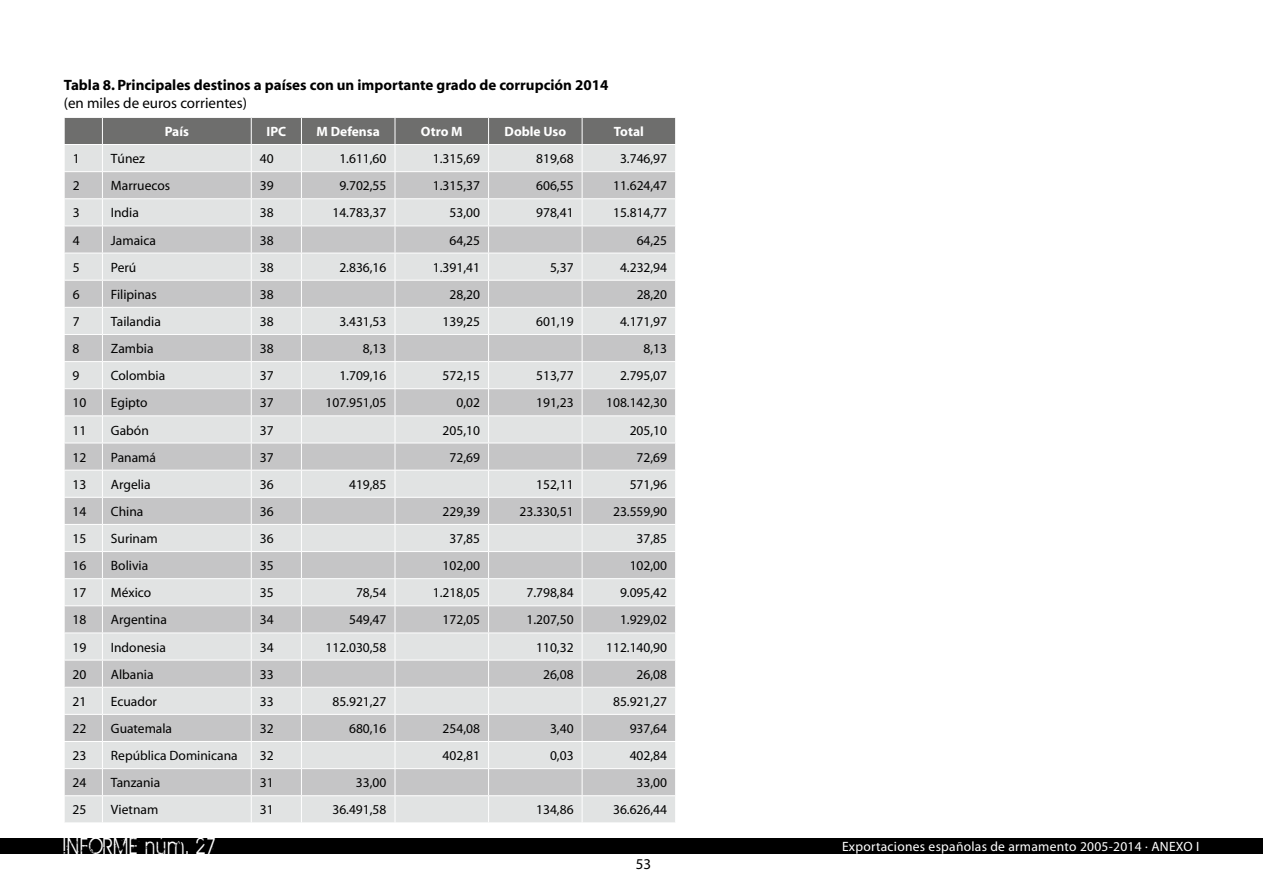
<style>
.page{position:relative;width:1263px;height:893px;background:#fff}
.page>*{position:absolute;margin:0;border:0;box-sizing:border-box;transform-origin:0 0}
.t1{font:25.2px "BIRTHOFAHERO";letter-spacing:.1em;color:#fff;scale:.83 1}
.t2{font:700 15px "Myriad";color:#000}
.t3{font:15px "Myriad";color:#000}
.t4{font:13.5px "Myriad";color:#000}
.t5{font:13.5px "Myriad";letter-spacing:.02em;color:#fff}
.t6{font:700 13.5px "Myriad";color:#fff}
</style>
<div class="page">
<div style="left:0;top:838px;width:1263px;height:16px;background:#000"></div>
<svg style="left:64px;top:117px;width:612px;height:705px;background:#d1d2d3"></svg>
<p class="t2" style="left:64px;top:77px;width:546px">Tabla 8. Principales destinos a países con un importante grado de corrupción 2014</p>
<p class="t3" style="left:64px;top:96px;width:185px">(en miles de euros corrientes)</p>
<p class="t6" style="left:165px;top:125px;width:26px">País</p>
<p class="t6" style="left:266px;top:125px;width:8px">IPC</p>
<p class="t6" style="left:317px;top:125px;width:65px">M Defensa</p>
<p class="t6" style="left:421px;top:125px;width:42px">Otro M</p>
<p class="t6" style="left:504px;top:125px;width:63px">Doble Uso</p>
<p class="t6" style="left:614px;top:125px;width:31px">Total</p>
<p class="t4" style="left:73px;top:152px;width:8px">1</p>
<p class="t4" style="left:111px;top:152px;width:36px">Túnez</p>
<p class="t4" style="left:260px;top:152px;width:15px">40</p>
<p class="t4" style="left:339px;top:152px;width:49px">1.611,60</p>
<p class="t4" style="left:433px;top:152px;width:49px">1.315,69</p>
<p class="t4" style="left:536px;top:152px;width:39px">819,68</p>
<p class="t4" style="left:620px;top:152px;width:49px">3.746,97</p>
<p class="t4" style="left:73px;top:179px;width:8px">2</p>
<p class="t4" style="left:111px;top:179px;width:61px">Marruecos</p>
<p class="t4" style="left:260px;top:179px;width:15px">39</p>
<p class="t4" style="left:339px;top:179px;width:49px">9.702,55</p>
<p class="t4" style="left:433px;top:179px;width:49px">1.315,37</p>
<p class="t4" style="left:536px;top:179px;width:39px">606,55</p>
<p class="t4" style="left:613px;top:179px;width:56px">11.624,47</p>
<p class="t4" style="left:73px;top:206px;width:8px">3</p>
<p class="t4" style="left:111px;top:206px;width:29px">India</p>
<p class="t4" style="left:260px;top:206px;width:15px">38</p>
<p class="t4" style="left:332px;top:206px;width:56px">14.783,37</p>
<p class="t4" style="left:450px;top:206px;width:32px">53,00</p>
<p class="t4" style="left:536px;top:206px;width:39px">978,41</p>
<p class="t4" style="left:613px;top:206px;width:56px">15.814,77</p>
<p class="t4" style="left:73px;top:233px;width:8px">4</p>
<p class="t4" style="left:111px;top:233px;width:46px">Jamaica</p>
<p class="t4" style="left:260px;top:233px;width:15px">38</p>
<p class="t4" style="left:450px;top:233px;width:32px">64,25</p>
<p class="t4" style="left:637px;top:233px;width:32px">64,25</p>
<p class="t4" style="left:73px;top:260px;width:8px">5</p>
<p class="t4" style="left:111px;top:260px;width:27px">Perú</p>
<p class="t4" style="left:260px;top:260px;width:15px">38</p>
<p class="t4" style="left:339px;top:260px;width:49px">2.836,16</p>
<p class="t4" style="left:433px;top:260px;width:49px">1.391,41</p>
<p class="t4" style="left:550px;top:260px;width:25px">5,37</p>
<p class="t4" style="left:620px;top:260px;width:49px">4.232,94</p>
<p class="t4" style="left:73px;top:288px;width:8px">6</p>
<p class="t4" style="left:111px;top:288px;width:47px">Filipinas</p>
<p class="t4" style="left:260px;top:288px;width:15px">38</p>
<p class="t4" style="left:450px;top:288px;width:32px">28,20</p>
<p class="t4" style="left:637px;top:288px;width:32px">28,20</p>
<p class="t4" style="left:73px;top:315px;width:8px">7</p>
<p class="t4" style="left:111px;top:315px;width:51px">Tailandia</p>
<p class="t4" style="left:260px;top:315px;width:15px">38</p>
<p class="t4" style="left:339px;top:315px;width:49px">3.431,53</p>
<p class="t4" style="left:443px;top:315px;width:39px">139,25</p>
<p class="t4" style="left:536px;top:315px;width:39px">601,19</p>
<p class="t4" style="left:620px;top:315px;width:49px">4.171,97</p>
<p class="t4" style="left:73px;top:342px;width:8px">8</p>
<p class="t4" style="left:111px;top:342px;width:44px">Zambia</p>
<p class="t4" style="left:260px;top:342px;width:15px">38</p>
<p class="t4" style="left:363px;top:342px;width:25px">8,13</p>
<p class="t4" style="left:644px;top:342px;width:25px">8,13</p>
<p class="t4" style="left:73px;top:369px;width:8px">9</p>
<p class="t4" style="left:111px;top:369px;width:56px">Colombia</p>
<p class="t4" style="left:260px;top:369px;width:15px">37</p>
<p class="t4" style="left:339px;top:369px;width:49px">1.709,16</p>
<p class="t4" style="left:443px;top:369px;width:39px">572,15</p>
<p class="t4" style="left:536px;top:369px;width:39px">513,77</p>
<p class="t4" style="left:620px;top:369px;width:49px">2.795,07</p>
<p class="t4" style="left:73px;top:396px;width:15px">10</p>
<p class="t4" style="left:111px;top:396px;width:38px">Egipto</p>
<p class="t4" style="left:260px;top:396px;width:15px">37</p>
<p class="t4" style="left:325px;top:396px;width:62px">107.951,05</p>
<p class="t4" style="left:456px;top:396px;width:25px">0,02</p>
<p class="t4" style="left:536px;top:396px;width:39px">191,23</p>
<p class="t4" style="left:606px;top:396px;width:62px">108.142,30</p>
<p class="t4" style="left:73px;top:423px;width:15px">11</p>
<p class="t4" style="left:111px;top:423px;width:39px">Gabón</p>
<p class="t4" style="left:260px;top:423px;width:15px">37</p>
<p class="t4" style="left:443px;top:423px;width:39px">205,10</p>
<p class="t4" style="left:630px;top:423px;width:39px">205,10</p>
<p class="t4" style="left:73px;top:450px;width:15px">12</p>
<p class="t4" style="left:111px;top:450px;width:47px">Panamá</p>
<p class="t4" style="left:260px;top:450px;width:15px">37</p>
<p class="t4" style="left:449px;top:450px;width:32px">72,69</p>
<p class="t4" style="left:637px;top:450px;width:32px">72,69</p>
<p class="t4" style="left:73px;top:478px;width:15px">13</p>
<p class="t4" style="left:111px;top:478px;width:41px">Argelia</p>
<p class="t4" style="left:260px;top:478px;width:15px">36</p>
<p class="t4" style="left:349px;top:478px;width:39px">419,85</p>
<p class="t4" style="left:536px;top:478px;width:39px">152,11</p>
<p class="t4" style="left:630px;top:478px;width:39px">571,96</p>
<p class="t4" style="left:73px;top:505px;width:15px">14</p>
<p class="t4" style="left:111px;top:505px;width:34px">China</p>
<p class="t4" style="left:260px;top:505px;width:15px">36</p>
<p class="t4" style="left:443px;top:505px;width:39px">229,39</p>
<p class="t4" style="left:519px;top:505px;width:56px">23.330,51</p>
<p class="t4" style="left:613px;top:505px;width:56px">23.559,90</p>
<p class="t4" style="left:73px;top:532px;width:15px">15</p>
<p class="t4" style="left:111px;top:532px;width:48px">Surinam</p>
<p class="t4" style="left:260px;top:532px;width:15px">36</p>
<p class="t4" style="left:449px;top:532px;width:32px">37,85</p>
<p class="t4" style="left:637px;top:532px;width:32px">37,85</p>
<p class="t4" style="left:73px;top:559px;width:15px">16</p>
<p class="t4" style="left:111px;top:559px;width:39px">Bolivia</p>
<p class="t4" style="left:260px;top:559px;width:15px">35</p>
<p class="t4" style="left:443px;top:559px;width:39px">102,00</p>
<p class="t4" style="left:630px;top:559px;width:39px">102,00</p>
<p class="t4" style="left:73px;top:586px;width:15px">17</p>
<p class="t4" style="left:111px;top:586px;width:42px">México</p>
<p class="t4" style="left:260px;top:586px;width:15px">35</p>
<p class="t4" style="left:356px;top:586px;width:32px">78,54</p>
<p class="t4" style="left:433px;top:586px;width:49px">1.218,05</p>
<p class="t4" style="left:526px;top:586px;width:49px">7.798,84</p>
<p class="t4" style="left:620px;top:586px;width:49px">9.095,42</p>
<p class="t4" style="left:73px;top:613px;width:15px">18</p>
<p class="t4" style="left:111px;top:613px;width:57px">Argentina</p>
<p class="t4" style="left:260px;top:613px;width:15px">34</p>
<p class="t4" style="left:349px;top:613px;width:39px">549,47</p>
<p class="t4" style="left:443px;top:613px;width:39px">172,05</p>
<p class="t4" style="left:526px;top:613px;width:49px">1.207,50</p>
<p class="t4" style="left:620px;top:613px;width:49px">1.929,02</p>
<p class="t4" style="left:73px;top:640px;width:15px">19</p>
<p class="t4" style="left:111px;top:640px;width:57px">Indonesia</p>
<p class="t4" style="left:260px;top:640px;width:15px">34</p>
<p class="t4" style="left:325px;top:640px;width:62px">112.030,58</p>
<p class="t4" style="left:536px;top:640px;width:39px">110,32</p>
<p class="t4" style="left:606px;top:640px;width:62px">112.140,90</p>
<p class="t4" style="left:73px;top:667px;width:15px">20</p>
<p class="t4" style="left:111px;top:667px;width:44px">Albania</p>
<p class="t4" style="left:260px;top:667px;width:15px">33</p>
<p class="t4" style="left:543px;top:667px;width:32px">26,08</p>
<p class="t4" style="left:637px;top:667px;width:32px">26,08</p>
<p class="t4" style="left:73px;top:695px;width:15px">21</p>
<p class="t4" style="left:111px;top:695px;width:47px">Ecuador</p>
<p class="t4" style="left:260px;top:695px;width:15px">33</p>
<p class="t4" style="left:332px;top:695px;width:56px">85.921,27</p>
<p class="t4" style="left:613px;top:695px;width:56px">85.921,27</p>
<p class="t4" style="left:73px;top:722px;width:15px">22</p>
<p class="t4" style="left:111px;top:722px;width:63px">Guatemala</p>
<p class="t4" style="left:260px;top:722px;width:15px">32</p>
<p class="t4" style="left:349px;top:722px;width:39px">680,16</p>
<p class="t4" style="left:443px;top:722px;width:39px">254,08</p>
<p class="t4" style="left:550px;top:722px;width:25px">3,40</p>
<p class="t4" style="left:630px;top:722px;width:39px">937,64</p>
<p class="t4" style="left:73px;top:749px;width:15px">23</p>
<p class="t4" style="left:111px;top:749px;width:128px">República Dominicana</p>
<p class="t4" style="left:260px;top:749px;width:15px">32</p>
<p class="t4" style="left:443px;top:749px;width:39px">402,81</p>
<p class="t4" style="left:550px;top:749px;width:25px">0,03</p>
<p class="t4" style="left:630px;top:749px;width:39px">402,84</p>
<p class="t4" style="left:73px;top:776px;width:15px">24</p>
<p class="t4" style="left:111px;top:776px;width:51px">Tanzania</p>
<p class="t4" style="left:260px;top:776px;width:15px">31</p>
<p class="t4" style="left:356px;top:776px;width:32px">33,00</p>
<p class="t4" style="left:637px;top:776px;width:32px">33,00</p>
<p class="t4" style="left:73px;top:803px;width:15px">25</p>
<p class="t4" style="left:111px;top:803px;width:49px">Vietnam</p>
<p class="t4" style="left:260px;top:803px;width:15px">31</p>
<p class="t4" style="left:332px;top:803px;width:56px">36.491,58</p>
<p class="t4" style="left:536px;top:803px;width:39px">134,86</p>
<p class="t4" style="left:613px;top:803px;width:56px">36.626,44</p>
<h1 class="t1" style="left:63px;top:832px;width:185px">INFORME núm. 27</h1>
<p class="t5" style="left:842px;top:840px;width:357px">Exportaciones españolas de armamento 2005-2014 · AN EXO I</p>
<p class="t3" style="left:636px;top:856px;width:17px">53</p>
</div>
